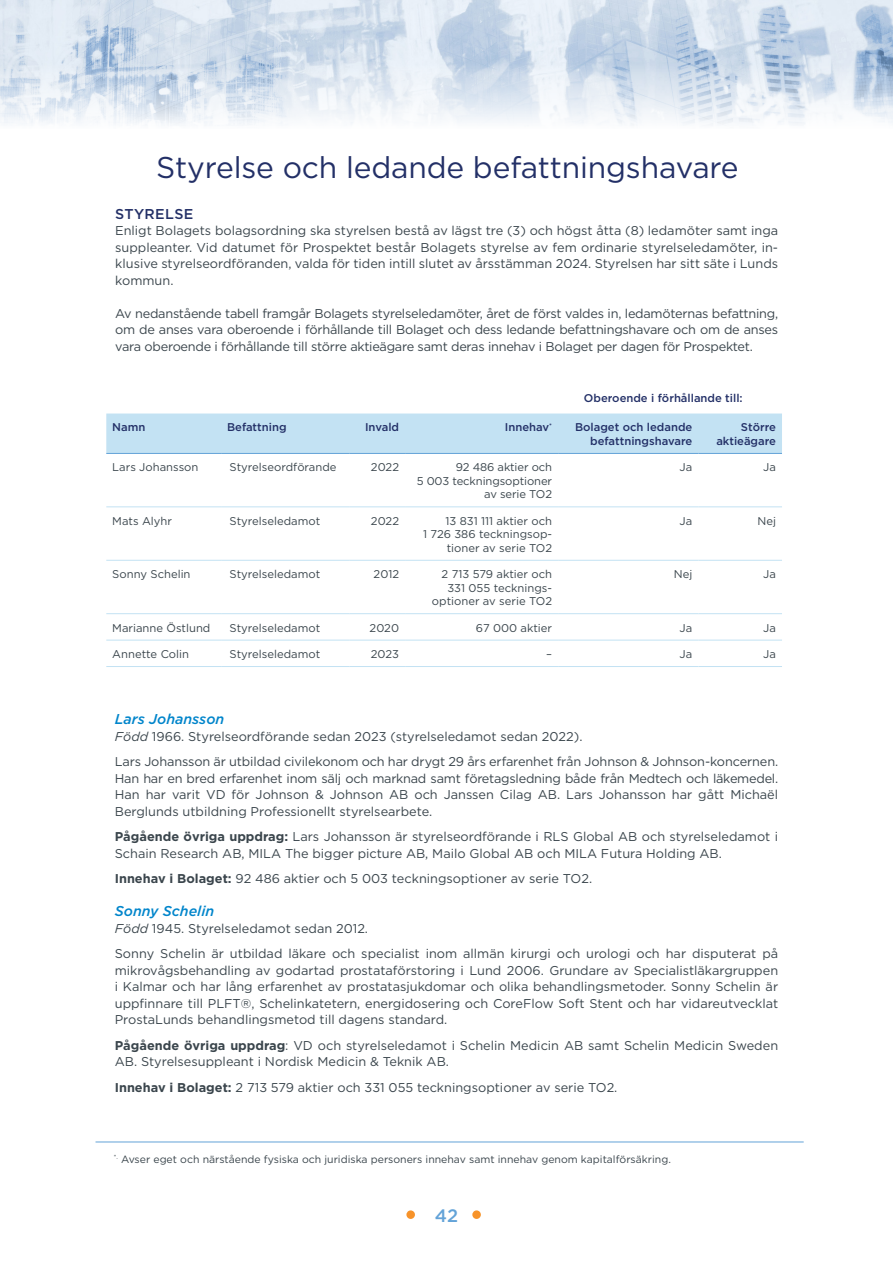
<style>
.page{position:relative;width:893px;height:1263px;background:#fff}
.page>*{position:absolute;margin:0;border:0;box-sizing:border-box;transform-origin:0 0}
.t1{font:30px "Gotham";letter-spacing:-.005em;color:#233067}
.t2{font:500 18px "Gotham";color:#63a3d8}
.t3{font:italic 500 14.25px "Gotham";color:#0085cb}
.t4{font:500 14.25px "Gotham";letter-spacing:.025em;color:#233067}
.t5{font:12.75px/16.5px "Gotham";color:#3a454c;text-align:justify}
.t6{font:11.25px/13.5px "Gotham";color:#3a454c;text-align:right}
.t7{font:500 11.25px/13.5px "Gotham";color:#233067;text-align:right}
.t8{font:10.5px "Gotham";color:#3a454c}
.s1{font-style:italic}
.s2{font-weight:700}
</style>
<div class="page">
<svg style="left:406px;top:1210px;width:9px;height:9px"></svg>
<svg style="left:472px;top:1210px;width:9px;height:9px"></svg>
<div style="left:106px;top:413px;width:676px;height:40px;background:#c3e2f3"></div>
<hr style="left:106px;top:507px;width:115px;height:1px;background:#c3e2f3">
<hr style="left:106px;top:560px;width:115px;height:1px;background:#c3e2f3">
<hr style="left:106px;top:613px;width:115px;height:1px;background:#c3e2f3">
<hr style="left:221px;top:507px;width:129px;height:1px;background:#c3e2f3">
<hr style="left:221px;top:560px;width:129px;height:1px;background:#c3e2f3">
<hr style="left:221px;top:613px;width:129px;height:1px;background:#c3e2f3">
<hr style="left:350px;top:507px;width:55px;height:1px;background:#c3e2f3">
<hr style="left:405px;top:507px;width:153px;height:1px;background:#c3e2f3">
<hr style="left:558px;top:507px;width:140px;height:1px;background:#c3e2f3">
<hr style="left:698px;top:507px;width:84px;height:1px;background:#c3e2f3">
<hr style="left:350px;top:560px;width:55px;height:1px;background:#c3e2f3">
<hr style="left:405px;top:560px;width:153px;height:1px;background:#c3e2f3">
<hr style="left:558px;top:560px;width:140px;height:1px;background:#c3e2f3">
<hr style="left:698px;top:560px;width:84px;height:1px;background:#c3e2f3">
<hr style="left:350px;top:613px;width:55px;height:1px;background:#c3e2f3">
<hr style="left:405px;top:613px;width:153px;height:1px;background:#c3e2f3">
<hr style="left:558px;top:613px;width:140px;height:1px;background:#c3e2f3">
<hr style="left:698px;top:613px;width:84px;height:1px;background:#c3e2f3">
<hr style="left:106px;top:640px;width:115px;height:1px;background:#c3e2f3">
<hr style="left:106px;top:666px;width:115px;height:1px;background:#c3e2f3">
<hr style="left:221px;top:640px;width:129px;height:1px;background:#c3e2f3">
<hr style="left:221px;top:666px;width:129px;height:1px;background:#c3e2f3">
<hr style="left:350px;top:640px;width:55px;height:1px;background:#c3e2f3">
<hr style="left:405px;top:640px;width:153px;height:1px;background:#c3e2f3">
<hr style="left:558px;top:640px;width:140px;height:1px;background:#c3e2f3">
<hr style="left:698px;top:640px;width:84px;height:1px;background:#c3e2f3">
<hr style="left:350px;top:666px;width:55px;height:1px;background:#c3e2f3">
<hr style="left:405px;top:666px;width:153px;height:1px;background:#c3e2f3">
<hr style="left:558px;top:666px;width:140px;height:1px;background:#c3e2f3">
<hr style="left:698px;top:666px;width:84px;height:1px;background:#c3e2f3">
<hr style="left:106px;top:453px;width:115px;height:1px;background:#63a3d8">
<hr style="left:221px;top:453px;width:129px;height:1px;background:#63a3d8">
<hr style="left:350px;top:453px;width:55px;height:1px;background:#63a3d8">
<hr style="left:405px;top:453px;width:153px;height:1px;background:#63a3d8">
<hr style="left:558px;top:453px;width:140px;height:1px;background:#63a3d8">
<hr style="left:698px;top:453px;width:84px;height:1px;background:#63a3d8">
<hr style="left:96px;top:1142px;width:708px;height:1px;background:#63a3d8">
<img style="left:0;top:0;width:893px;height:126px">
<p class="t1" style="left:156px;top:151px;width:584px">Styrelse och ledande befattningshavare</p>
<p class="t4" style="left:115px;top:205px;width:80px">STYRELSE</p>
<p class="t5" style="left:115px;top:222px;width:664px">Enligt Bolagets bolagsordning ska styrelsen bestå av lägst tre (3) och högst åtta (8) ledamöter samt inga suppleanter. Vid datumet för Prospektet består Bolagets styrelse av fem ordinarie styrelseledamöter, in&shy;klusive styrelseordföranden, valda för tiden intill slutet av årsstämman 2024. Styrelsen har sitt säte i Lunds kommun.</p>
<p class="t5" style="left:115px;top:304px;width:664px">Av nedanstående tabell framgår Bolagets styrelseledamöter, året de först valdes in, ledamöternas befattning, om de anses vara oberoende i förhållande till Bolaget och dess ledande befattningshavare och om de anses vara oberoende i förhållande till större aktieägare samt deras innehav i Bolaget per dagen för Prospektet.</p>
<p class="t7" style="left:584px;top:391px;width:160px">Oberoende i förhållande till:</p>
<p class="t7" style="left:112px;top:420px;width:35px">Namn</p>
<p class="t7" style="left:227px;top:420px;width:61px">Befattning</p>
<p class="t7" style="left:365px;top:420px;width:36px">Invald</p>
<p class="t7" style="left:505px;top:420px;width:49px">Innehav<sup>*</sup></p>
<p class="t7" style="left:575px;top:420px;width:119px">Bolaget och ledande befattningshavare</p>
<p class="t7" style="left:716px;top:420px;width:61px">Större aktieägare</p>
<p class="t6" style="left:112px;top:460px;width:88px">Lars Johansson</p>
<p class="t6" style="left:230px;top:460px;width:108px">Styrelseordförande</p>
<p class="t6" style="left:371px;top:460px;width:30px">2022</p>
<p class="t6" style="left:456px;top:460px;width:98px">92 486 aktier och</p>
<p class="t6" style="left:417px;top:474px;width:137px">5 003 teckningsoptioner av serie TO2</p>
<p class="t6" style="left:680px;top:460px;width:14px">Ja</p>
<p class="t6" style="left:763px;top:460px;width:14px">Ja</p>
<p class="t6" style="left:112px;top:514px;width:61px">Mats Alyhr</p>
<p class="t6" style="left:230px;top:514px;width:92px">Styrelseledamot</p>
<p class="t6" style="left:371px;top:514px;width:30px">2022</p>
<p class="t6" style="left:445px;top:514px;width:108px">13 831 111 aktier och</p>
<p class="t6" style="left:423px;top:527px;width:131px">1 726 386 teckningsop&shy;tioner av serie TO2</p>
<p class="t6" style="left:112px;top:567px;width:80px">Sonny Schelin</p>
<p class="t6" style="left:230px;top:567px;width:92px">Styrelseledamot</p>
<p class="t6" style="left:374px;top:567px;width:27px">2012</p>
<p class="t6" style="left:442px;top:567px;width:112px">2 713 579 aktier och</p>
<p class="t6" style="left:447px;top:581px;width:106px">331 055 tecknings-</p>
<p class="t6" style="left:432px;top:594px;width:122px">optioner av serie TO2</p>
<p class="t6" style="left:680px;top:514px;width:14px">Ja</p>
<p class="t6" style="left:757px;top:514px;width:20px">Nej</p>
<p class="t6" style="left:674px;top:567px;width:20px">Nej</p>
<p class="t6" style="left:763px;top:567px;width:14px">Ja</p>
<p class="t6" style="left:112px;top:621px;width:100px">Marianne Östlund</p>
<p class="t6" style="left:230px;top:621px;width:92px">Styrelseledamot</p>
<p class="t6" style="left:370px;top:621px;width:31px">2020</p>
<p class="t6" style="left:476px;top:621px;width:78px">67 000 aktier</p>
<p class="t6" style="left:680px;top:621px;width:14px">Ja</p>
<p class="t6" style="left:763px;top:621px;width:14px">Ja</p>
<p class="t6" style="left:112px;top:647px;width:78px">Annette Colin</p>
<p class="t6" style="left:230px;top:647px;width:92px">Styrelseledamot</p>
<p class="t6" style="left:371px;top:647px;width:30px">2023</p>
<p class="t6" style="left:546px;top:647px;width:7px">–</p>
<p class="t6" style="left:680px;top:647px;width:14px">Ja</p>
<p class="t6" style="left:763px;top:647px;width:14px">Ja</p>
<p class="t3" style="left:115px;top:711px;width:111px">Lars Johansson</p>
<p class="t5" style="left:115px;top:728px;width:469px"><span class="s1">Född</span> 1966. Styrelseordförande sedan 2023 (styrelseledamot sedan 2022).</p>
<p class="t5" style="left:115px;top:753px;width:665px">Lars Johansson är utbildad civilekonom och har drygt 29 års erfarenhet från Johnson &amp; Johnson-koncernen.<br>Han har en bred erfarenhet inom sälj och marknad samt företagsledning både från Medtech och läkemedel.<br>Han har varit VD för Johnson &amp; Johnson AB och Janssen Cilag AB. Lars Johansson har gått Michaël Berglunds utbildning Professionellt styrelsearbete.</p>
<p class="t5" style="left:115px;top:828px;width:665px"><span class="s2">Pågående övriga uppdrag:</span> Lars Johansson är styrelseordförande i RLS Global AB och styrelseledamot i<br>Schain Research AB, MILA The bigger picture AB, Mailo Global AB och MILA Futura Holding AB.</p>
<p class="t5" style="left:115px;top:870px;width:479px"><span class="s2">Innehav i Bolaget:</span> 92 486 aktier och 5 003 teckningsoptioner av serie TO2.</p>
<p class="t3" style="left:115px;top:903px;width:101px">Sonny Schelin</p>
<p class="t5" style="left:115px;top:920px;width:255px"><span class="s1">Född</span> 1945. Styrelseledamot sedan 2012.</p>
<p class="t5" style="left:115px;top:945px;width:665px">Sonny Schelin är utbildad läkare och specialist inom allmän kirurgi och urologi och har disputerat på mikrovågsbehandling av godartad prostataförstoring i Lund 2006. Grundare av Specialistläkargruppen i Kalmar och har lång erfarenhet av prostatasjukdomar och olika behandlingsmetoder. Sonny Schelin är uppfinnare till PLFT®, Schelinkatetern, energidosering och CoreFlow Soft Stent och har vidareutvecklat ProstaLunds behandlingsmetod till dagens standard.</p>
<p class="t5" style="left:115px;top:1037px;width:665px"><span class="s2">Pågående övriga uppdrag</span>: VD och styrelseledamot i Schelin Medicin AB samt Schelin Medicin Sweden<br>AB. Styrelsesuppleant i Nordisk Medicin &amp; Teknik AB.</p>
<p class="t5" style="left:115px;top:1079px;width:504px"><span class="s2">Innehav i Bolaget:</span> 2 713 579 aktier och 331 055 teckningsoptioner av serie TO2.</p>
<p class="t8" style="left:114px;top:1153px;width:559px"><sup>*.</sup> Avser eget och närstående fysiska och juridiska personers innehav samt innehav genom kapitalförsäkring.</p>
<h2 class="t2" style="left:435px;top:1205px;width:25px">42</h2>
</div>
